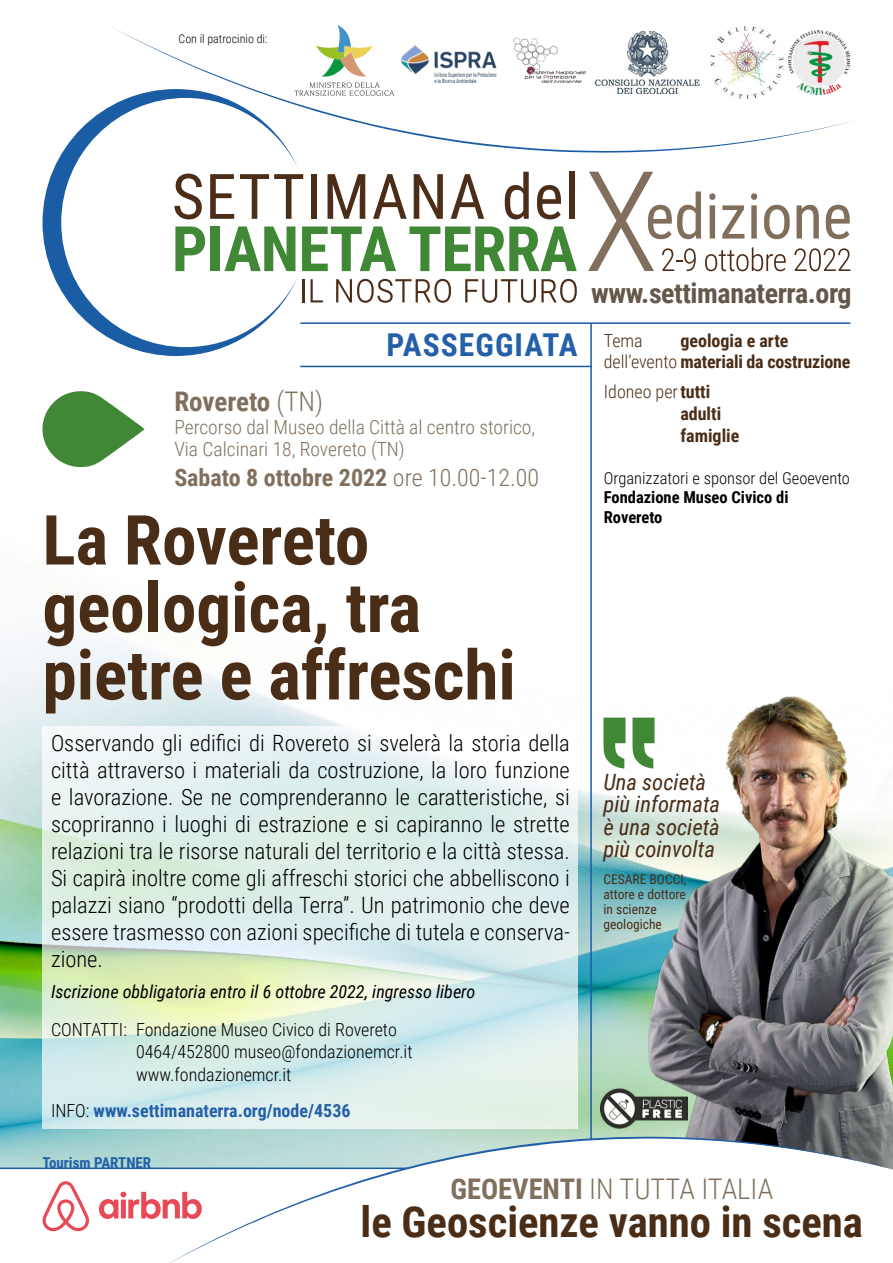
<style>
.page{position:relative;width:893px;height:1263px;background:#fff}
.page>*{position:absolute;margin:0;border:0;box-sizing:border-box;transform-origin:0 0}
.t1{font:700 69px/67.5px "Roboto Condensed";color:#4a2d17}
.t2{font:700 42.75px "Roboto Condensed";color:#4a2d17}
.t3{font:700 31.5px "Roboto Condensed";letter-spacing:.035em;color:#2360a8}
.t4{font:300 28.5px "Roboto Condensed";color:#816f5d}
.t5{font:700 28.05px "Roboto Condensed";letter-spacing:-.015em;color:#64584a}
.t6{font:700 27px "Roboto Condensed";letter-spacing:-.005em;color:#816f5d}
.t7{font:700 24px "Roboto Condensed";color:#816f5d}
.t8{font:300 22.5px/27px "Roboto Condensed";color:#000;text-align:justify}
.t9{font:italic 22.5px/22.5px "Roboto Condensed";color:#4a2d17}
.t10{font:300 19.5px/22.5px "Roboto Condensed";color:#816f5d}
.t11{font:300 18px/22.5px "Roboto Condensed";color:#000}
.t12{font:700 18px/21.6px "Roboto Condensed";color:#4a2d17}
.t13{font:italic 18px "Roboto Condensed";color:#000}
.t14{font:700 18px "Roboto Condensed";color:#2360a8}
.t15{font:300 18px "Roboto Condensed";color:#4a2d17}
.t16{font:300 16.5px "Roboto Condensed";color:#000}
.t17{font:700 16.5px/19.5px "Roboto Condensed";color:#000}
.t18{font:700 15px "Roboto Condensed";color:#2360a8}
.t19{font:13.5px/15px "Roboto Condensed";color:#4a2d17}
.t20{font:300 12px "Roboto Condensed";color:#000}
.s1{font-weight:300}
.s2{font-weight:300;color:#000}
.s3{font-weight:700}
</style>
<div class="page">
<img style="left:0;top:633px;width:635px;height:534px">
<hr style="left:0;top:1167px;width:758px;height:2px;background:#1a5da5">
<svg style="left:297px;top:174px;width:6px;height:5px"></svg>
<div style="left:311px;top:174px;width:6px;height:45px;background:#4c2d18"></div>
<svg style="left:328px;top:174px;width:37px;height:45px"></svg>
<svg style="left:373px;top:174px;width:34px;height:45px"></svg>
<svg style="left:414px;top:174px;width:29px;height:45px"></svg>
<svg style="left:451px;top:174px;width:33px;height:45px"></svg>
<svg style="left:505px;top:172px;width:24px;height:47px"></svg>
<svg style="left:537px;top:185px;width:24px;height:34px"></svg>
<div style="left:569px;top:172px;width:5px;height:47px;background:#4c2d18"></div>
<svg style="left:302px;top:226px;width:94px;height:45px"></svg>
<svg style="left:409px;top:226px;width:168px;height:45px"></svg>
<hr style="left:302px;top:279px;width:2px;height:23px;background:#4c2d18">
<svg style="left:311px;top:279px;width:12px;height:23px"></svg>
<svg style="left:336px;top:279px;width:115px;height:24px"></svg>
<svg style="left:465px;top:279px;width:112px;height:24px"></svg>
<svg style="left:43px;top:153px;width:254px;height:203px"></svg>
<svg style="left:588px;top:172px;width:262px;height:99px"></svg>
<svg style="left:99px;top:1192px;width:48px;height:27px"></svg>
<svg style="left:43px;top:1181px;width:46px;height:50px"></svg>
<svg style="left:43px;top:726px;width:535px;height:403px;background:#deeee7"></svg>
<img style="left:635px;top:696px;width:258px;height:441px">
<hr style="left:590px;top:323px;width:2px;height:816px;background:#1a5da5">
<svg style="left:43px;top:391px;width:102px;height:76px"></svg>
<svg style="left:603px;top:718px;width:51px;height:51px"></svg>
<img style="left:600px;top:1087px;width:88px;height:42px">
<hr style="left:300px;top:366px;width:292px;height:1px;background:#1a5da5">
<hr style="left:300px;top:322px;width:550px;height:2px;background:#1a5da5">
<svg style="left:62px;top:107px;width:47px;height:46px"></svg>
<svg style="left:109px;top:27px;width:744px;height:126px"></svg>
<svg style="left:159px;top:1137px;width:734px;height:126px"></svg>
<svg style="left:295px;top:25px;width:99px;height:71px"></svg>
<img style="left:593px;top:32px;width:110px;height:61px">
<img style="left:789px;top:31px;width:60px;height:63px">
<img style="left:710px;top:26px;width:73px;height:73px">
<img style="left:401px;top:38px;width:185px;height:45px">
<p class="t20" style="left:179px;top:30px;width:90px">Con il patrocinio di:</p>
<h3 class="t3" style="left:386px;top:322px;width:193px">PASSEGGIATA</h3>
<p class="t6" style="left:174px;top:383px;width:150px">Rovereto <span class="s1">(TN)</span></p>
<p class="t10" style="left:174px;top:415px;width:362px">Percorso dal Museo della Città al centro storico,<br>Via Calcinari 18, Rovereto (TN)</p>
<p class="t7" style="left:174px;top:461px;width:366px">Sabato 8 ottobre 2022 <span class="s1">ore 10.00-12.00</span></p>
<h1 class="t1" style="left:43px;top:504px;width:475px">La Rovereto geologica, tra pietre e affreschi</h1>
<p class="t8" style="left:51px;top:729px;width:520px">Osservando gli edifici di Rovereto si svelerà la storia della città attraverso i materiali da costruzione, la loro funzione e lavorazione. Se ne comprenderanno le caratteristiche, si scopriranno i luoghi di estrazione e si capiranno le strette relazioni tra le risorse naturali del territorio e la città stessa.<br>Si capirà inoltre come gli affreschi storici che abbelliscono i palazzi siano “prodotti della Terra”. Un patrimonio che deve essere trasmesso con azioni specifiche di tutela e conserva&shy;zione.</p>
<p class="t13" style="left:51px;top:979px;width:426px">Iscrizione obbligatoria entro il 6 ottobre 2022, ingresso libero</p>
<p class="t11" style="left:136px;top:1017px;width:278px;text-indent:-85px">CONTATTI: Fondazione Museo Civico di Rovereto<br>0464/452800 museo@fondazionemcr.it www.fondazionemcr.it</p>
<p class="t14" style="left:51px;top:1098px;width:301px"><span class="s2">INFO:</span> www.settimanaterra.org/node/4536</p>
<p class="t5" style="left:591px;top:273px;width:262px">www.settimanaterra.org</p>
<p class="t12" style="left:604px;top:329px;width:248px;text-indent:77px">geologia e arte <span class="s1">dell’evento</span> materiali da costruzione</p>
<p class="t12" style="left:680px;top:380px;width:61px;text-indent:-77px"><span class="s1">Idoneo per</span>tutti adulti famiglie</p>
<p class="t16" style="left:604px;top:466px;width:248px">Organizzatori e sponsor del Geoevento</p>
<p class="t17" style="left:604px;top:487px;width:186px">Fondazione Museo Civico di<br>Rovereto</p>
<p class="t15" style="left:604px;top:328px;width:40px">Tema</p>
<p class="t9" style="left:603px;top:770px;width:118px">Una società più informata è una società più coinvolta</p>
<p class="t19" style="left:603px;top:871px;width:84px">CESARE BOCCI, attore e dottore in scienze geologiche</p>
<p class="t18" style="left:43px;top:1152px;width:110px">Tourism PARTNER</p>
<p class="t4" style="left:450px;top:1169px;width:324px"><span class="s3">GEOEVENTI</span> IN TUTTA ITALIA</p>
<h2 class="t2" style="left:361px;top:1192px;width:504px">le Geoscienze vanno in scena</h2>
</div>
